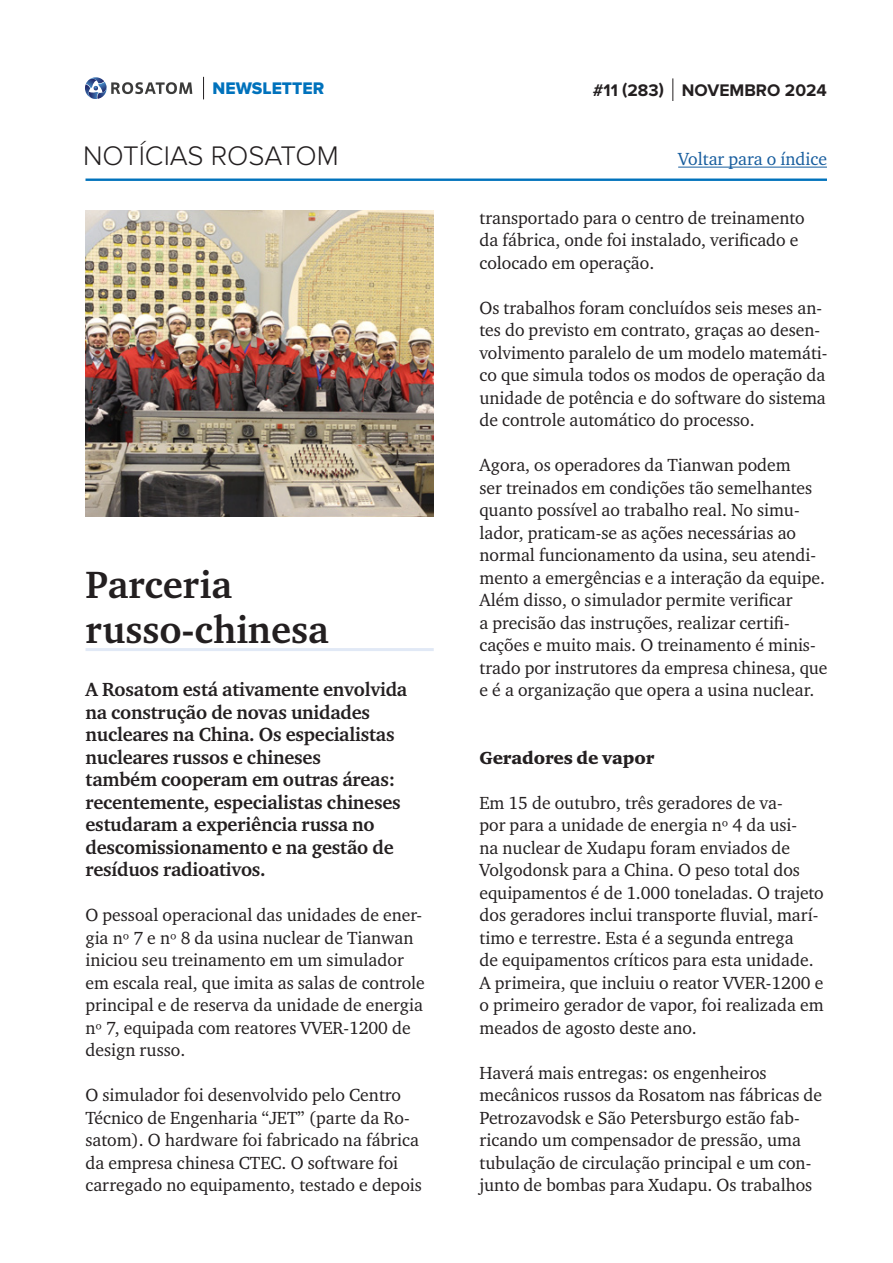
<style>
.page{position:relative;width:893px;height:1263px;background:#fff}
.page>*{position:absolute;margin:0;border:0;box-sizing:border-box;transform-origin:0 0}
.t1{font:700 39px/45px "Charter ITC";color:#231f20}
.t2{font:300 27.9px "Proxima Nova";color:#231f20}
.lead{font:700 19.5px/22.5px "Charter ITC";letter-spacing:-.01em;color:#231f20}
.main_text{font:18px/22.5px "Charter ITC";color:#231f20}
.t3{font:18px "Charter ITC";color:#175d9e}
.subtitle{font:18px "Charter Black ITC";letter-spacing:-.01em;color:#231f20}
.t4{font:700 17.4px "Proxima Nova";color:#231f20}
.t5{font:17.4px "Proxima Nova Extrabld";color:#0072bc}
</style>
<div class="page">
<hr style="left:86px;top:179px;width:741px;height:2px;background:#0072bc">
<svg style="left:203px;top:77px;width:1px;height:22px"></svg>
<svg style="left:85px;top:77px;width:107px;height:22px"></svg>
<svg style="left:673px;top:78px;width:1px;height:23px"></svg>
<hr style="left:678px;top:167px;width:149px;height:1px;background:#175d9e">
<hr style="left:86px;top:648px;width:348px;height:3px;background:#e1e9f6">
<img style="left:86px;top:210px;width:348px;height:306px">
<p class="t5" style="left:213px;top:78px;width:113px">NEWSLETTER</p>
<p class="t4" style="left:593px;top:80px;width:236px">#11 (283) NOVEMBRO 2024</p>
<h2 class="t2" style="left:83px;top:140px;width:257px">NOTÍCIAS ROSATOM</h2>
<p class="t3" style="left:678px;top:148px;width:150px">Voltar para o índice</p>
<p class="t1" style="left:86px;top:562px;width:245px">Parceria russo-chinesa</p>
<p class="lead" style="left:86px;top:678px;width:323px">A Rosatom está ativamente envolvida na construção de novas unidades nucleares na China. Os especialistas nucleares russos e chineses<br>também cooperam em outras áreas: recentemente, especialistas chineses estudaram a experiência russa no descomissionamento e na gestão de resíduos radioativos.</p>
<p class="main_text" style="left:86px;top:904px;width:341px">O pessoal operacional das unidades de ener&shy;gia nº 7 e nº 8 da usina nuclear de Tianwan iniciou seu treinamento em um simulador em escala real, que imita as salas de controle principal e de reserva da unidade de energia nº 7, equipada com reatores VVER‑1200 de design russo.</p>
<p class="main_text" style="left:86px;top:1084px;width:338px">O simulador foi desenvolvido pelo Centro Técnico de Engenharia “JET” (parte da Ro&shy;satom). O hardware foi fabricado na fábrica da empresa chinesa CTEC. O software foi carregado no equipamento, testado e depois</p>
<p class="main_text" style="left:479px;top:206px;width:327px">transportado para o centro de treinamento da fábrica, onde foi instalado, verificado e colocado em operação.</p>
<p class="main_text" style="left:479px;top:296px;width:350px">Os trabalhos foram concluídos seis meses an&shy;tes do previsto em contrato, graças ao desen&shy;volvimento paralelo de um modelo matemáti&shy;co que simula todos os modos de operação da unidade de potência e do software do sistema de controle automático do processo.</p>
<p class="main_text" style="left:479px;top:454px;width:350px">Agora, os operadores da Tianwan podem<br>ser treinados em condições tão semelhantes quanto possível ao trabalho real. No simu&shy;lador, praticam-se as ações necessárias ao normal funcionamento da usina, seu atendi&shy;mento a emergências e a interação da equipe.<br>Além disso, o simulador permite verificar<br>a precisão das instruções, realizar certifi&shy;cações e muito mais. O treinamento é minis&shy;trado por instrutores da empresa chinesa, que e é a organização que opera a usina nuclear.</p>
<p class="subtitle" style="left:479px;top:746px;width:176px">Geradores de vapor</p>
<p class="main_text" style="left:479px;top:791px;width:346px">Em 15 de outubro, três geradores de va-<br>por para a unidade de energia nº 4 da usi-<br>na nuclear de Xudapu foram enviados de Volgodonsk para a China. O peso total dos equipamentos é de 1.000 toneladas. O trajeto dos geradores inclui transporte fluvial, marí&shy;timo e terrestre. Esta é a segunda entrega<br>de equipamentos críticos para esta unidade.<br>A primeira, que incluiu o reator VVER‑1200 e o primeiro gerador de vapor, foi realizada em meados de agosto deste ano.</p>
<p class="main_text" style="left:479px;top:1061px;width:344px">Haverá mais entregas: os engenheiros mecânicos russos da Rosatom nas fábricas de Petrozavodsk e São Petersburgo estão fab&shy;ricando um compensador de pressão, uma tubulação de circulação principal e um con&shy;junto de bombas para Xudapu. Os trabalhos</p>
</div>
